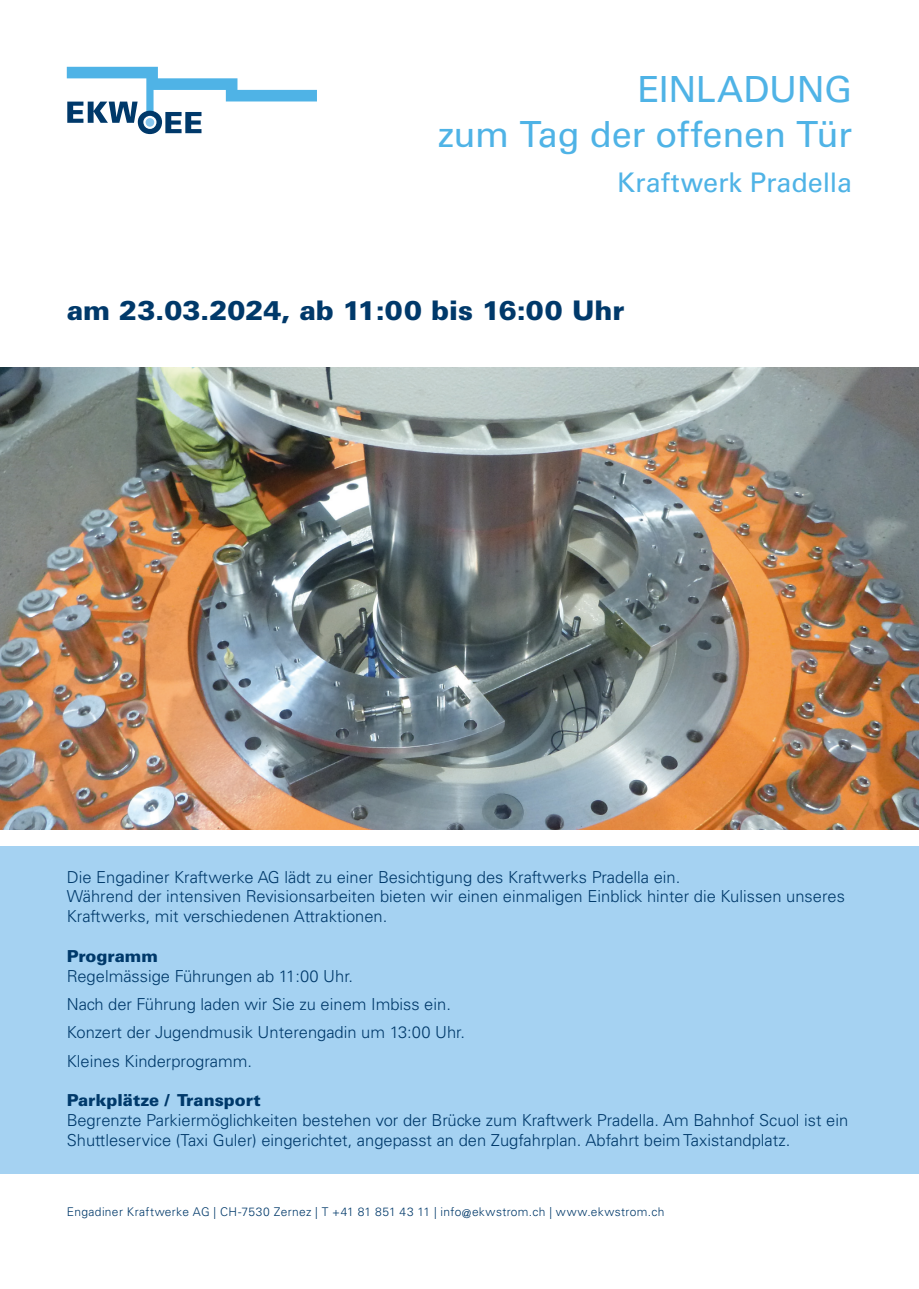
<style>
.page{position:relative;width:919px;height:1289px;background:#fff}
.page>*{position:absolute;margin:0;border:0;box-sizing:border-box;transform-origin:0 0}
.t1{font:36px/45px "Univers LT Std";letter-spacing:-.01em;color:#4fb3e6;text-align:right}
.t2{font:900 27px "Univers LT Std";color:#00396a}
.t3{font:27px "Univers LT Std";color:#4fb3e6}
.t4{font:300 16.5px/19.8px "Univers LT Std";color:#00396a}
.t5{font:900 16.5px "Univers LT Std";color:#00396a}
.t6{font:300 12px "Univers LT Std";letter-spacing:.03em;color:#00396a}
</style>
<div class="page">
<div style="left:0;top:846px;width:918px;height:328px;background:#a5d2f2"></div>
<svg style="left:67px;top:67px;width:250px;height:67px"></svg>
<img style="left:0;top:367px;width:918px;height:462px">
<h1 class="t1" style="left:438px;top:67px;width:415px">EINLADUNG<br>zum Tag der offenen Tür</h1>
<h2 class="t3" style="left:617px;top:167px;width:237px">Kraftwerk Pradella</h2>
<h2 class="t2" style="left:67px;top:293px;width:559px">am 23.03.2024, ab 11:00 bis 16:00 Uhr</h2>
<p class="t4" style="left:67px;top:867px;width:779px">Die Engadiner Kraftwerke AG lädt zu einer Besichtigung des Kraftwerks Pradella ein.<br>Während der intensiven Revisionsarbeiten bieten wir einen einmaligen Einblick hinter die Kulissen unseres<br>Kraftwerks, mit verschiedenen Attraktionen.</p>
<p class="t5" style="left:67px;top:945px;width:92px">Programm</p>
<p class="t4" style="left:67px;top:961px;width:400px;line-height:28.3px">Regelmässige Führungen ab 11:00 Uhr.<br>Nach der Führung laden wir Sie zu einem Imbiss ein.<br>Konzert der Jugendmusik Unterengadin um 13:00 Uhr.<br>Kleines Kinderprogramm.</p>
<p class="t5" style="left:67px;top:1089px;width:195px">Parkplätze / Transport</p>
<p class="t4" style="left:67px;top:1110px;width:782px">Begrenzte Parkiermöglichkeiten bestehen vor der Brücke zum Kraftwerk Pradella. Am Bahnhof Scuol ist ein<br>Shuttleservice (Taxi Guler) eingerichtet, angepasst an den Zugfahrplan. Abfahrt beim Taxistandplatz.</p>
<p class="t6" style="left:67px;top:1204px;width:599px">Engadiner Kraftwerke AG | CH-7530 Zernez | T +41 81 851 43 11 | info@ekwstrom.ch | www.ekwstrom.ch</p>
</div>
